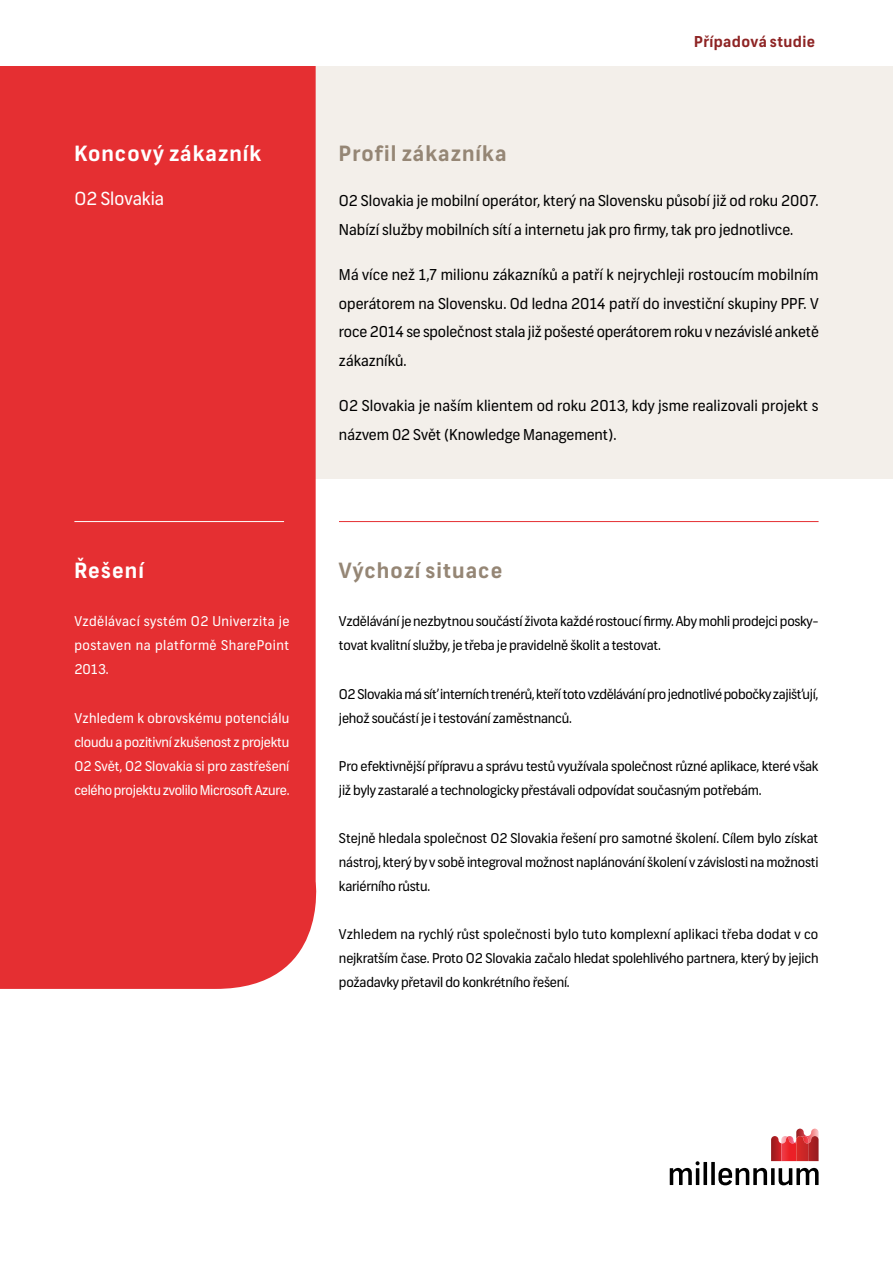
<style>
.page{position:relative;width:893px;height:1263px;background:#fff}
.page>*{position:absolute;margin:0;border:0;box-sizing:border-box;transform-origin:0 0}
.t1{font:700 21px "Frank";letter-spacing:.05em;color:#958675}
.t2{font:700 21px "Frank";letter-spacing:.05em;color:#fff}
.t3{font:18px "Frank";color:#fff}
.t4{font:15px/28.5px "Frank";color:#000}
.t5{font:700 15px "Frank";letter-spacing:.025em;color:#8e2424}
.t6{font:13.5px/24px "Frank";letter-spacing:-.015em;color:#000}
.t7{font:13.5px/24px "Frank";color:#fff;text-align:justify}
</style>
<div class="page">
<div style="left:0;top:0;width:893px;height:479px;background:#f3efea"></div>
<div style="left:0;top:66px;width:317px;height:923px;background:#e52f32"></div>
<svg style="left:670px;top:1128px;width:149px;height:57px"></svg>
<hr style="left:339px;top:521px;width:480px;height:1px;background:#e52f32">
<hr style="left:74px;top:521px;width:210px;height:1px;background:#fff">
<div style="left:0;top:0;width:893px;height:66px;background:#fff"></div>
<p class="t2" style="left:74px;top:140px;width:188px">Koncový zákazník</p>
<p class="t3" style="left:74px;top:187px;width:91px">O2 Slovakia</p>
<p class="t2" style="left:74px;top:558px;width:71px">Řešení</p>
<p class="t7" style="left:74px;top:610px;width:217px">Vzdělávací systém O2 Univerzita je postaven na platformě SharePoint 2013.</p>
<p class="t7" style="left:74px;top:706px;width:217px">Vzhledem k obrovskému potenciálu cloudu a pozitivní zkušenost z projektu O2 Svět, O2 Slovakia si pro zastřešení celého projektu zvolilo Microsoft Azure.</p>
<p class="t5" style="left:694px;top:32px;width:122px">Případová studie</p>
<p class="t1" style="left:339px;top:141px;width:169px">Profil zákazníka</p>
<p class="t4" style="left:339px;top:187px;width:481px">O2 Slovakia je mobilní operátor, který na Slovensku působí již od roku 2007.<br>Nabízí služby mobilních sítí a internetu jak pro firmy, tak pro jednotlivce.</p>
<p class="t4" style="left:339px;top:261px;width:481px;text-align:justify">Má více než 1,7 milionu zákazníků a patří k nejrychleji rostoucím mobilním operátorem na Slovensku. Od ledna 2014 patří do investiční skupiny PPF. V roce 2014 se společnost stala již pošesté operátorem roku v nezávislé anketě zákazníků.</p>
<p class="t4" style="left:339px;top:392px;width:481px">O2 Slovakia je naším klientem od roku 2013, kdy jsme realizovali projekt s názvem 02 Svět (Knowledge Management).</p>
<p class="t1" style="left:339px;top:558px;width:165px">Výchozí situace</p>
<p class="t6" style="left:339px;top:610px;width:481px">Vzdělávání je nezbytnou součástí života každé rostoucí firmy. Aby mohli prodejci posky&shy;tovat kvalitní služby, je třeba je pravidelně školit a testovat.</p>
<p class="t6" style="left:339px;top:682px;width:481px">O2 Slovakia má síť interních trenérů, kteří toto vzdělávání pro jednotlivé pobočky zajišťují, jehož součástí je i testování zaměstnanců.</p>
<p class="t6" style="left:339px;top:754px;width:481px">Pro efektivnější přípravu a správu testů využívala společnost různé aplikace, které však již byly zastaralé a technologicky přestávali odpovídat současným potřebám.</p>
<p class="t6" style="left:339px;top:826px;width:481px;text-align:justify">Stejně hledala společnost O2 Slovakia řešení pro samotné školení. Cílem bylo získat nástroj, který by v sobě integroval možnost naplánování školení v závislosti na možnosti kariérního růstu.</p>
<p class="t6" style="left:339px;top:922px;width:481px;text-align:justify">Vzhledem na rychlý růst společnosti bylo tuto komplexní aplikaci třeba dodat v co nejkratším čase. Proto O2 Slovakia začalo hledat spolehlivého partnera, který by jejich požadavky přetavil do konkrétního řešení.</p>
</div>
